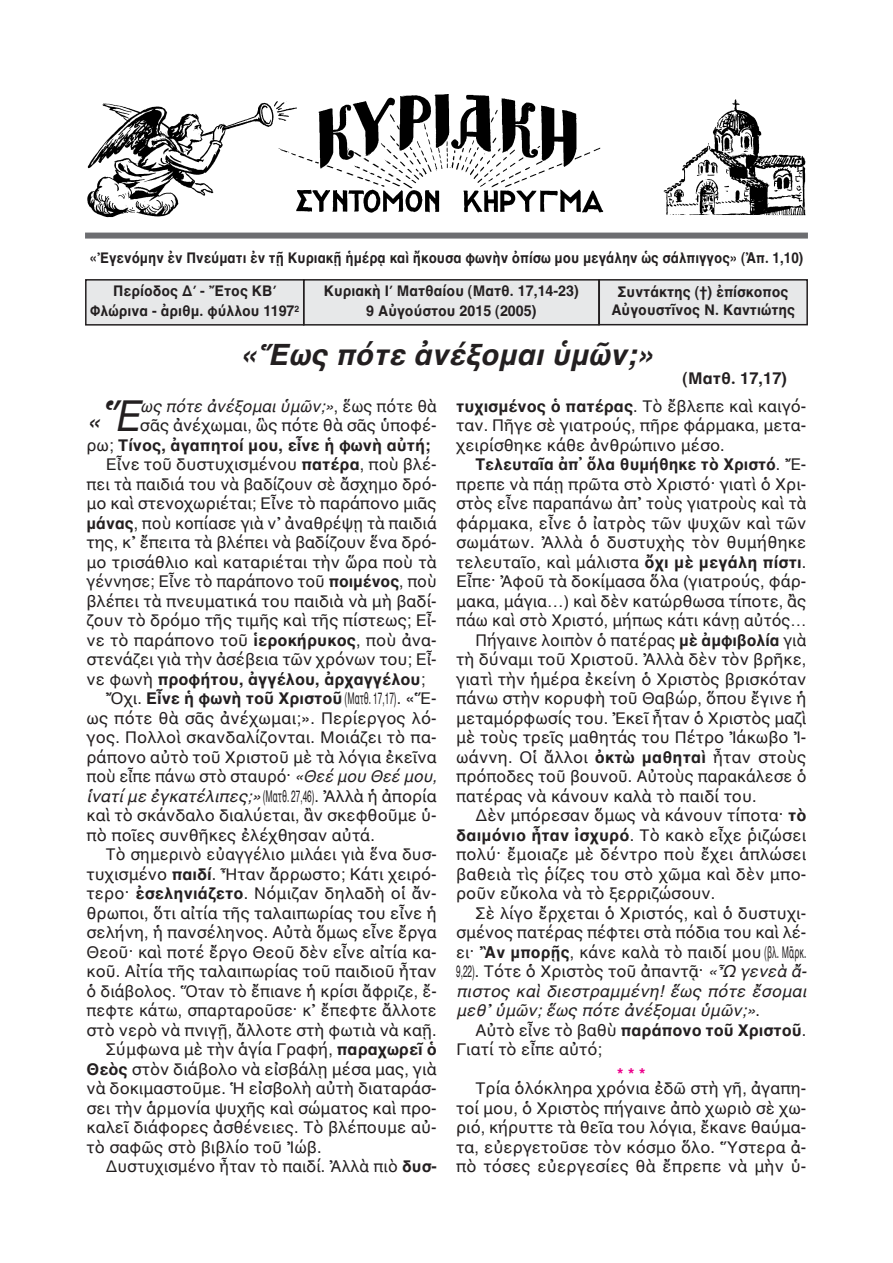
<style>
.page{position:relative;width:893px;height:1263px;background:#fff}
.page>*{position:absolute;margin:0;border:0;box-sizing:border-box;transform-origin:0 0}
.t1{font:italic 700 30px "AL Helvetica";color:#231f20}
.t2{font:italic 27.75px "AL Helvetica";color:#231f20;scale:.9 1}
.t3{font:16.5px/19.5px "AL Helvetica";color:#231f20;text-align:justify}
.t4{font:700 16.5px "AL Helvetica";color:#231f20}
.t5{font:italic 16.5px "AL Helvetica";color:#231f20}
.t6{font:16.5px "AL Helvetica";color:#231f20;scale:.5 1}
.t7{font:700 16.5px "AL Helvetica";color:#ed028c}
.t8{font:700 15px/19.5px "AL Helvetica";color:#231f20;text-align:center;scale:.95 1}
.t9{font:700 15px "AL Helvetica";color:#231f20;scale:.9 1}
.s1{font-size:43.5px}
.s2{font-style:normal}
.s3{font-weight:400}
.s4{font-weight:700}
.s5{font-style:italic}
</style>
<div class="page">
<div style="left:304px;top:280px;width:295px;height:45px;background:#e7e8e9"></div>
<div style="left:303px;top:279px;width:297px;height:47px;border:2px solid #231f20"></div>
<div style="left:87px;top:281px;width:216px;height:43px;background:#e7e8e9"></div>
<div style="left:85px;top:279px;width:219px;height:47px;border:2px solid #231f20"></div>
<div style="left:600px;top:281px;width:206px;height:43px;background:#e7e8e9"></div>
<div style="left:598px;top:279px;width:210px;height:46px;border:2px solid #231f20"></div>
<div style="left:85px;top:233px;width:723px;height:6px;background:#6c6d70"></div>
<img style="left:87px;top:94px;width:719px;height:124px">
<p class="t9" style="left:90px;top:249px;width:794px">«Ἐγενόμην ἐν Πνεύματι ἐν τῇ Κυριακῇ ἡμέρᾳ καὶ ἤκουσα φωνὴν ὀπίσω μου μεγάλην ὡς σάλπιγγος» (Ἀπ. 1,10)</p>
<p class="t8" style="left:90px;top:281px;width:222px">Περίοδος Δ΄ - Ἔτος ΚΒ΄<br>Φλώρινα - ἀριθμ. φύλλου 1197<sup>2</sup></p>
<p class="t8" style="left:611px;top:283px;width:195px;line-height:18px">Συντάκτης (†) ἐπίσκοπος<br>Αὐγουστῖνος Ν. Καντιώτης</p>
<h1 class="t1" style="left:240px;top:336px;width:415px">«Ἕως πότε ἀνέξομαι ὑμῶν;»</h1>
<p class="t4" style="left:682px;top:368px;width:106px">(Ματθ. 17,17)</p>
<p class="t8" style="left:324px;top:281px;width:270px">Κυριακὴ Ι΄ Ματθαίου (Ματθ. 17,14-23)<br>9 Αὐγούστου 2015 (2005)</p>
<h2 class="t2" style="left:87px;top:405px;width:61px">«<span class="s1">Ἕ</span></h2>
<p class="t5" style="left:140px;top:396px;width:298px">ως πότε ἀνέξομαι ὑμῶν;»<span class="s2">, ἕως πότε θὰ</span></p>
<p class="t3" style="left:140px;top:415px;width:298px">σᾶς ἀνέχωμαι, ὣς πότε θὰ σᾶς ὑποφέ-</p>
<p class="t4" style="left:87px;top:435px;width:346px"><span class="s3">ρω;</span> Τίνος, ἀγαπητοί μου, εἶνε ἡ φωνὴ αὐτή;</p>
<p class="t3" style="left:106px;top:454px;width:332px">Εἶνε τοῦ δυστυχισμένου <span class="s4">πατέρα</span>, ποὺ βλέ-</p>
<p class="t3" style="left:87px;top:474px;width:352px">πει τὰ παιδιά του νὰ βαδίζουν σὲ ἄσχημο δρό-</p>
<p class="t3" style="left:87px;top:493px;width:352px">μο καὶ στενοχωριέται; Εἶνε τὸ παράπονο μιᾶς</p>
<p class="t3" style="left:87px;top:513px;width:352px"><span class="s4">μάνας</span>, ποὺ κοπίασε γιὰ ν᾿ ἀναθρέψῃ τὰ παιδιά</p>
<p class="t3" style="left:87px;top:532px;width:352px">της, κ᾿ ἔπειτα τὰ βλέπει νὰ βαδίζουν ἕνα δρό-</p>
<p class="t3" style="left:87px;top:552px;width:352px">μο τρισάθλιο καὶ καταριέται τὴν ὥρα ποὺ τὰ</p>
<p class="t3" style="left:87px;top:571px;width:352px">γέννησε; Εἶνε τὸ παράπονο τοῦ <span class="s4">ποιμένος</span>, ποὺ</p>
<p class="t3" style="left:87px;top:591px;width:352px">βλέπει τὰ πνευματικά του παιδιὰ νὰ μὴ βαδί-</p>
<p class="t3" style="left:87px;top:610px;width:352px">ζουν τὸ δρόμο τῆς τιμῆς καὶ τῆς πίστεως; Εἶ-</p>
<p class="t3" style="left:87px;top:630px;width:352px">νε τὸ παράπονο τοῦ <span class="s4">ἱεροκήρυκος</span>, ποὺ ἀνα-</p>
<p class="t3" style="left:87px;top:649px;width:352px">στενάζει γιὰ τὴν ἀσέβεια τῶν χρόνων του; Εἶ-</p>
<p class="t4" style="left:87px;top:669px;width:340px"><span class="s3">νε φωνὴ</span> προφήτου, ἀγγέλου, ἀρχαγγέλου<span class="s3">;</span></p>
<p class="t3" style="left:106px;top:688px;width:332px">Ὄχι. <span class="s4">Εἶνε ἡ φωνὴ τοῦ Χριστοῦ</span>(Ματθ. 17,17). «Ἕ-</p>
<p class="t3" style="left:87px;top:708px;width:352px">ως πότε θὰ σᾶς ἀνέχωμαι;». Περίεργος λό-</p>
<p class="t3" style="left:87px;top:727px;width:352px">γος. Πολλοὶ σκανδαλίζονται. Μοιάζει τὸ πα-</p>
<p class="t3" style="left:87px;top:747px;width:352px">ράπονο αὐτὸ τοῦ Χριστοῦ μὲ τὰ λόγια ἐκεῖνα</p>
<p class="t3" style="left:87px;top:766px;width:352px">ποὺ εἶπε πάνω στὸ σταυρό· <span class="s5">«Θεέ μου Θεέ μου,</span></p>
<p class="t6" style="left:87px;top:786px;width:702px"><span class="s5">ἱνατί με ἐγκατέλιπες;»</span>(Ματθ. 27,46). Ἀλλὰ ἡ ἀπορία</p>
<p class="t3" style="left:87px;top:805px;width:352px">καὶ τὸ σκάνδαλο διαλύεται, ἂν σκεφθοῦμε ὑ-</p>
<p class="t3" style="left:87px;top:825px;width:290px">πὸ ποῖες συνθῆκες ἐλέχθησαν αὐτά.</p>
<p class="t3" style="left:106px;top:844px;width:332px">Τὸ σημερινὸ εὐαγγέλιο μιλάει γιὰ ἕνα δυσ-</p>
<p class="t3" style="left:87px;top:864px;width:352px">τυχισμένο <span class="s4">παιδί</span>. Ἦταν ἄρρωστο; Κάτι χειρό-</p>
<p class="t3" style="left:87px;top:883px;width:352px">τερο· <span class="s4">ἐσεληνιάζετο</span>. Νόμιζαν δηλαδὴ οἱ ἄν-</p>
<p class="t3" style="left:87px;top:903px;width:352px">θρωποι, ὅτι αἰτία τῆς ταλαιπωρίας του εἶνε ἡ</p>
<p class="t3" style="left:87px;top:922px;width:352px">σελήνη, ἡ πανσέληνος. Αὐτὰ ὅμως εἶνε ἔργα</p>
<p class="t3" style="left:87px;top:942px;width:352px">Θεοῦ· καὶ ποτέ ἔργο Θεοῦ δὲν εἶνε αἰτία κα-</p>
<p class="t3" style="left:87px;top:961px;width:352px">κοῦ. Αἰτία τῆς ταλαιπωρίας τοῦ παιδιοῦ ἦταν</p>
<p class="t3" style="left:87px;top:981px;width:352px">ὁ διάβολος. Ὅταν τὸ ἔπιανε ἡ κρίσι ἄφριζε, ἔ-</p>
<p class="t3" style="left:87px;top:1000px;width:352px">πεφτε κάτω, σπαρταροῦσε· κ᾿ ἔπεφτε ἄλλοτε</p>
<p class="t3" style="left:87px;top:1020px;width:352px">στὸ νερὸ νὰ πνιγῇ, ἄλλοτε στὴ φωτιὰ νὰ καῇ.</p>
<p class="t3" style="left:106px;top:1039px;width:332px">Σύμφωνα μὲ τὴν ἁγία Γραφή, <span class="s4">παραχωρεῖ ὁ</span></p>
<p class="t3" style="left:87px;top:1059px;width:352px"><span class="s4">Θεὸς</span> στὸν διάβολο νὰ εἰσβάλῃ μέσα μας, γιὰ</p>
<p class="t3" style="left:87px;top:1078px;width:352px">νὰ δοκιμαστοῦμε. Ἡ εἰσβολὴ αὐτὴ διαταράσ-</p>
<p class="t3" style="left:87px;top:1098px;width:352px">σει τὴν ἁρμονία ψυχῆς καὶ σώματος καὶ προ-</p>
<p class="t3" style="left:87px;top:1117px;width:352px">καλεῖ διάφορες ἀσθένειες. Τὸ βλέπουμε αὐ-</p>
<p class="t3" style="left:86px;top:1137px;width:237px">τὸ σαφῶς στὸ βιβλίο τοῦ Ἰώβ.</p>
<p class="t3" style="left:106px;top:1156px;width:332px">Δυστυχισμένο ἦταν τὸ παιδί. Ἀλλὰ πιὸ <span class="s4">δυσ-</span></p>
<p class="t3" style="left:456px;top:396px;width:352px"><span class="s4">τυχισμένος ὁ πατέρας</span>. Τὸ ἔβλεπε καὶ καιγό&shy;ταν. Πῆγε σὲ γιατρούς, πῆρε φάρμακα, μετα&shy;χειρίσθηκε κάθε ἀνθρώπινο μέσο.</p>
<p class="t4" style="left:475px;top:454px;width:332px">Τελευταῖα ἀπ᾿ ὅλα θυμήθηκε τὸ Χριστό<span class="s3">. Ἔ-</span></p>
<p class="t3" style="left:456px;top:474px;width:352px">πρεπε νὰ πάῃ πρῶτα στὸ Χριστό· γιατὶ ὁ Χρι-</p>
<p class="t3" style="left:456px;top:493px;width:352px">στὸς εἶνε παραπάνω ἀπ᾿ τοὺς γιατροὺς καὶ τὰ</p>
<p class="t3" style="left:456px;top:513px;width:352px">φάρμακα, εἶνε ὁ ἰατρὸς τῶν ψυχῶν καὶ τῶν</p>
<p class="t3" style="left:456px;top:532px;width:352px">σωμάτων. Ἀλλὰ ὁ δυστυχὴς τὸν θυμήθηκε</p>
<p class="t3" style="left:456px;top:552px;width:352px">τελευταῖο, καὶ μάλιστα <span class="s4">ὄχι μὲ μεγάλη πίστι</span>.</p>
<p class="t3" style="left:456px;top:571px;width:352px">Εἶπε· Ἀφοῦ τὰ δοκίμασα ὅλα (γιατρούς, φάρ-</p>
<p class="t3" style="left:456px;top:591px;width:352px">μακα, μάγια…) καὶ δὲν κατώρθωσα τίποτε, ἂς</p>
<p class="t3" style="left:456px;top:610px;width:352px">πάω καὶ στὸ Χριστό, μήπως κάτι κάνῃ αὐτός…</p>
<p class="t3" style="left:475px;top:630px;width:332px">Πήγαινε λοιπὸν ὁ πατέρας <span class="s4">μὲ ἀμφιβολία</span> γιὰ</p>
<p class="t3" style="left:456px;top:649px;width:352px">τὴ δύναμι τοῦ Χριστοῦ. Ἀλλὰ δὲν τὸν βρῆκε,</p>
<p class="t3" style="left:456px;top:669px;width:352px">γιατὶ τὴν ἡμέρα ἐκείνη ὁ Χριστὸς βρισκόταν</p>
<p class="t3" style="left:456px;top:688px;width:352px">πάνω στὴν κορυφὴ τοῦ Θαβώρ, ὅπου ἔγινε ἡ</p>
<p class="t3" style="left:456px;top:708px;width:352px">μεταμόρφωσίς του. Ἐκεῖ ἦταν ὁ Χριστὸς μαζὶ</p>
<p class="t3" style="left:456px;top:727px;width:352px">μὲ τοὺς τρεῖς μαθητάς του Πέτρο Ἰάκωβο Ἰ-</p>
<p class="t3" style="left:456px;top:747px;width:352px">ωάννη. Οἱ ἄλλοι <span class="s4">ὀκτὼ μαθηταὶ</span> ἦταν στοὺς</p>
<p class="t3" style="left:456px;top:766px;width:352px">πρόποδες τοῦ βουνοῦ. Αὐτοὺς παρακάλεσε ὁ</p>
<p class="t3" style="left:456px;top:786px;width:302px">πατέρας νὰ κάνουν καλὰ τὸ παιδί του.</p>
<p class="t3" style="left:475px;top:805px;width:332px">Δὲν μπόρεσαν ὅμως νὰ κάνουν τίποτα· <span class="s4">τὸ</span></p>
<p class="t4" style="left:456px;top:825px;width:352px">δαιμόνιο ἦταν ἰσχυρό<span class="s3">. Τὸ κακὸ εἶχε ῥιζώσει</span></p>
<p class="t3" style="left:456px;top:844px;width:352px">πολύ· ἔμοιαζε μὲ δέντρο ποὺ ἔχει ἁπλώσει</p>
<p class="t3" style="left:456px;top:864px;width:352px">βαθειὰ τὶς ῥίζες του στὸ χῶμα καὶ δὲν μπο-</p>
<p class="t3" style="left:456px;top:883px;width:261px">ροῦν εὔκολα νὰ τὸ ξερριζώσουν.</p>
<p class="t3" style="left:475px;top:903px;width:332px">Σὲ λίγο ἔρχεται ὁ Χριστός, καὶ ὁ δυστυχι-</p>
<p class="t3" style="left:456px;top:922px;width:352px">σμένος πατέρας πέφτει στὰ πόδια του καὶ λέ-</p>
<p class="t3" style="left:456px;top:942px;width:352px">ει· <span class="s4">Ἂν μπορῇς</span>, κάνε καλὰ τὸ παιδί μου (βλ. Μᾶρκ.</p>
<p class="t6" style="left:456px;top:962px;width:703px">9,22). Τότε ὁ Χριστὸς τοῦ ἀπαντᾷ· <span class="s5">«Ὦ γενεὰ ἄ-</span></p>
<p class="t5" style="left:456px;top:981px;width:352px">πιστος καὶ διεστραμμένη! ἕως πότε ἔσομαι</p>
<p class="t5" style="left:456px;top:1001px;width:305px">μεθ᾿ ὑμῶν; ἕως πότε ἀνέξομαι ὑμῶν;»<span class="s2">.</span></p>
<p class="t4" style="left:475px;top:1020px;width:332px"><span class="s3">Αὐτὸ εἶνε τὸ βαθὺ</span> παράπονο τοῦ Χριστοῦ<span class="s3">.</span></p>
<p class="t3" style="left:456px;top:1039px;width:147px">Γιατί τὸ εἶπε αὐτό;</p>
<p class="t7" style="left:617px;top:1064px;width:30px">***</p>
<p class="t3" style="left:456px;top:1078px;width:352px;text-indent:19px">Τρία ὁλόκληρα χρόνια ἐδῶ στὴ γῆ, ἀγαπη&shy;τοί μου, ὁ Χριστὸς πήγαινε ἀπὸ χωριὸ σὲ χω&shy;ριό, κήρυττε τὰ θεῖα του λόγια, ἔκανε θαύμα&shy;τα, εὐεργετοῦσε τὸν κόσμο ὅλο. Ὕστερα ἀ&shy;πὸ τόσες εὐεργεσίες θὰ ἔπρεπε νὰ μὴν ὑ-</p>
</div>
